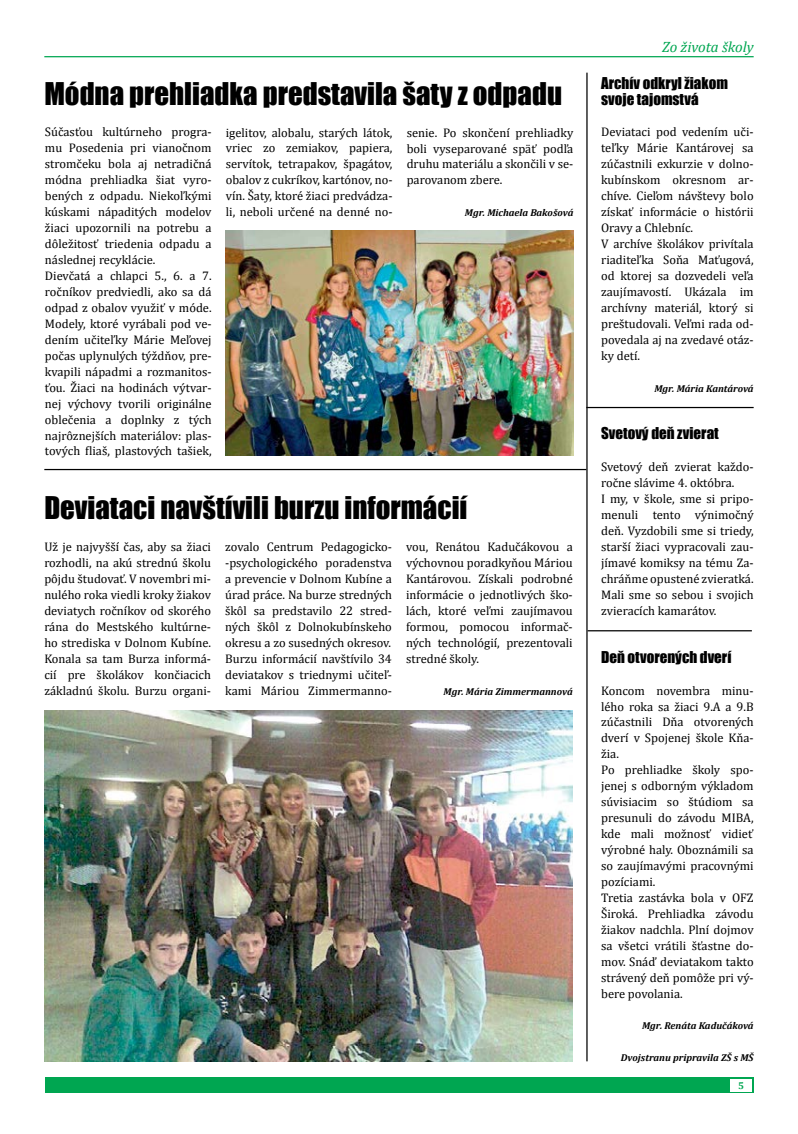
<style>
.page{position:relative;width:798px;height:1134px;background:#fff}
.page>*{position:absolute;margin:0;border:0;box-sizing:border-box;transform-origin:0 0}
.t1{font:28.75px "Impact";color:#000}
.t2{font:15px/16px "Impact";color:#000}
.t3{font:italic 15px "Cambria";color:#00a651}
.t4{font:12.5px/16px "Cambria";color:#000;text-align:justify}
.t5{font:italic 700 10px "Cambria";color:#000}
.t6{font:700 10px "Cambria";color:#00a651}
</style>
<div class="page">
<hr style="left:44px;top:56px;width:709px;height:1px;background:#00a651">
<img style="left:226px;top:230px;width:347px;height:225px">
<img style="left:44px;top:710px;width:528px;height:351px">
<div style="left:45px;top:1077px;width:708px;height:16px;background:#00a651"></div>
<div style="left:730px;top:1079px;width:21px;height:12px;background:#fff"></div>
<hr style="left:586px;top:73px;width:1px;height:988px;background:#000">
<hr style="left:44px;top:469px;width:542px;height:1px;background:#000">
<hr style="left:586px;top:407px;width:167px;height:1px;background:#000">
<hr style="left:587px;top:630px;width:164px;height:1px;background:#000">
<h1 class="t1" style="left:44px;top:71px;width:519px">Módna prehliadka predstavila šaty z odpadu</h1>
<p class="t4" style="left:45px;top:124px;width:168px;text-align:left">Súčasťou kultúrneho progra&shy;mu Posedenia pri vianočnom stromčeku bola aj netradičná módna prehliadka šiat vyro&shy;bených z odpadu. Niekoľkými kúskami nápaditých modelov žiaci upozornili na potrebu a dôležitosť triedenia odpadu a následnej recyklácie.<br>Dievčatá a chlapci 5., 6. a 7. ročníkov predviedli, ako sa dá odpad z obalov využiť v móde.<br>Modely, ktoré vyrábali pod ve&shy;dením učiteľky Márie Meľovej počas uplynulých týždňov, pre&shy;kvapili nápadmi a rozmanitos&shy;ťou. Žiaci na hodinách výtvar&shy;nej výchovy tvorili originálne oblečenia a doplnky z tých najrôznejších materiálov: plas&shy;tových fliaš, plastových tašiek,</p>
<p class="t4" style="left:226px;top:124px;width:168px">igelitov, alobalu, starých látok, vriec zo zemiakov, papiera, servítok, tetrapakov, špagátov, obalov z cukríkov, kartónov, no&shy;vín. Šaty, ktoré žiaci predvádza&shy;li, neboli určené na denné no-</p>
<p class="t4" style="left:406px;top:124px;width:168px">senie. Po skončení prehliadky boli vyseparované späť podľa druhu materiálu a skončili v se&shy;parovanom zbere.</p>
<p class="t5" style="left:465px;top:206px;width:110px">Mgr. Michaela Bakošová</p>
<h1 class="t1" style="left:44px;top:486px;width:424px">Deviataci navštívili burzu informácií</h1>
<p class="t4" style="left:44px;top:539px;width:168px">Už je najvyšší čas, aby sa žiaci rozhodli, na akú strednú školu pôjdu študovať. V novembri mi&shy;nulého roka viedli kroky žiakov deviatych ročníkov od skorého rána do Mestského kultúrne&shy;ho strediska v Dolnom Kubíne.<br>Konala sa tam Burza informá&shy;cií pre školákov končiacich základnú školu. Burzu organi-</p>
<p class="t4" style="left:225px;top:539px;width:168px">zovalo Centrum Pedagogicko--psychologického poradenstva a prevencie v Dolnom Kubíne a úrad práce. Na burze stredných škôl sa predstavilo 22 stred&shy;ných škôl z Dolnokubínskeho okresu a zo susedných okresov.<br>Burzu informácií navštívilo 34 deviatakov s triednymi učiteľ&shy;kami Máriou Zimmermanno-</p>
<p class="t4" style="left:406px;top:539px;width:168px">vou, Renátou Kadučákovou a výchovnou poradkyňou Máriou Kantárovou. Získali podrobné informácie o jednotlivých ško&shy;lách, ktoré veľmi zaujímavou formou, pomocou informač&shy;ných technológií, prezentovali stredné školy.</p>
<p class="t5" style="left:443px;top:684px;width:131px">Mgr. Mária Zimmermannová</p>
<p class="t3" style="left:661px;top:37px;width:93px">Zo života školy</p>
<p class="t2" style="left:601px;top:74px;width:128px">Archív odkryl žiakom svoje tajomstvá</p>
<p class="t4" style="left:601px;top:124px;width:154px;text-align:left">Deviataci pod vedením uči&shy;teľky Márie Kantárovej sa zúčastnili exkurzie v dolno&shy;kubínskom okresnom ar&shy;chíve. Cieľom návštevy bolo získať informácie o histórii<br>Oravy a Chlebníc.<br>V archíve školákov privítala riaditeľka Soňa Maťugová, od ktorej sa dozvedeli veľa zaujímavostí. Ukázala im archívny materiál, ktorý si preštudovali. Veľmi rada od&shy;povedala aj na zvedavé otáz&shy;ky detí.</p>
<p class="t5" style="left:654px;top:381px;width:101px">Mgr. Mária Kantárová</p>
<p class="t2" style="left:601px;top:425px;width:119px">Svetový deň zvierat</p>
<p class="t4" style="left:601px;top:459px;width:154px;text-align:left">Svetový deň zvierat každo&shy;ročne slávime 4. októbra.<br>I my, v škole, sme si pripo&shy;menuli tento výnimočný deň. Vyzdobili sme si triedy, starší žiaci vypracovali zau&shy;jímavé komiksy na tému Za&shy;chráňme opustené zvieratká.<br>Mali sme so sebou i svojich zvieracích kamarátov.</p>
<p class="t2" style="left:601px;top:648px;width:132px">Deň otvorených dverí</p>
<p class="t4" style="left:601px;top:682px;width:154px;text-align:left">Koncom novembra minu&shy;lého roka sa žiaci 9.A a 9.B zúčastnili Dňa otvorených dverí v Spojenej škole Kňa&shy;žia.<br>Po prehliadke školy spo&shy;jenej s odborným výkladom súvisiacim so štúdiom sa presunuli do závodu MIBA, kde mali možnosť vidieť výrobné haly. Oboznámili sa so zaujímavými pracovnými pozíciami.<br>Tretia zastávka bola v OFZ<br>Široká. Prehliadka závodu žiakov nadchla. Plní dojmov sa všetci vrátili šťastne do&shy;mov. Snáď deviatakom takto strávený deň pomôže pri vý&shy;bere povolania.</p>
<p class="t5" style="left:642px;top:1019px;width:113px">Mgr. Renáta Kadučáková</p>
<p class="t5" style="left:620px;top:1051px;width:134px">Dvojstranu pripravila ZŠ s MŠ</p>
<p class="t6" style="left:738px;top:1079px;width:7px">5</p>
</div>
